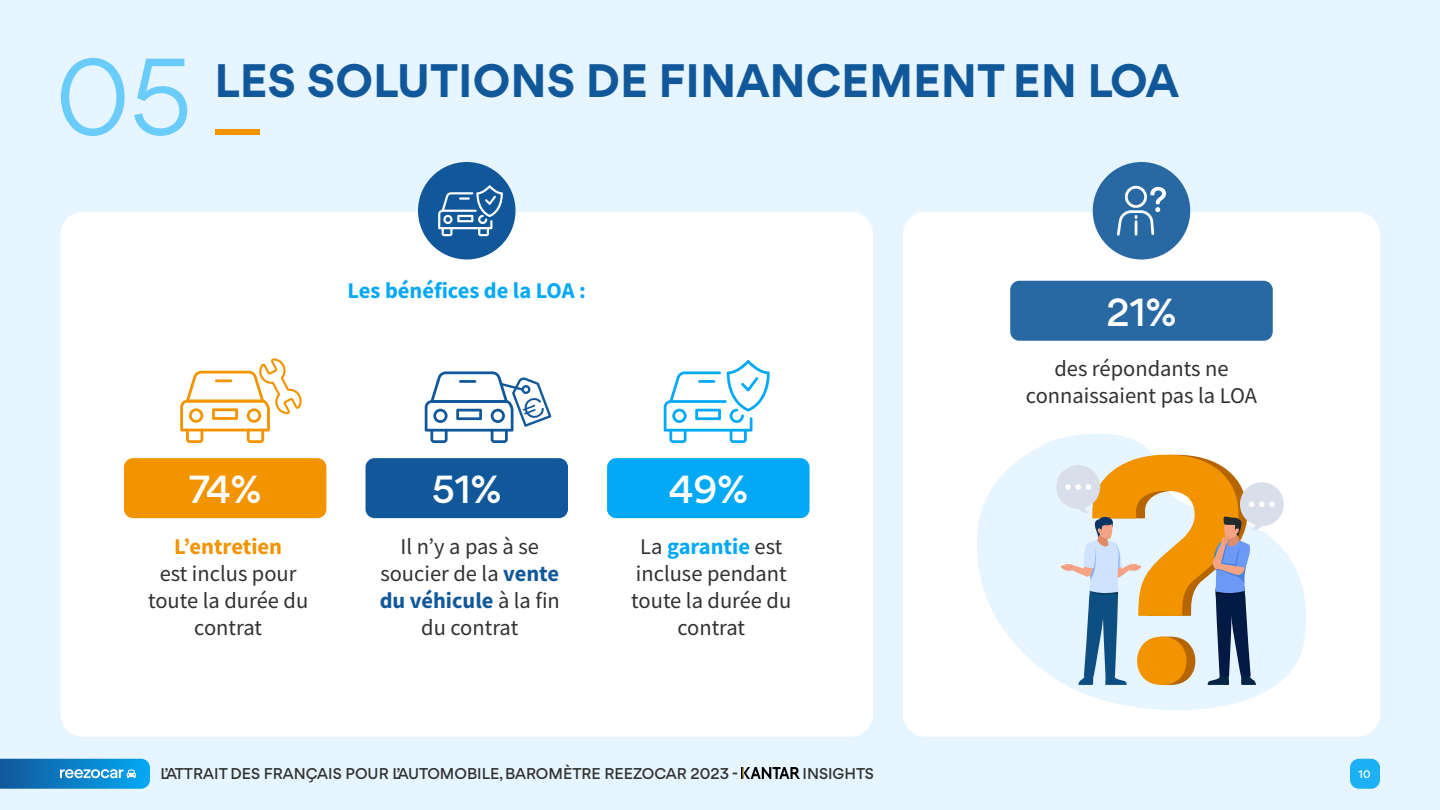
<style>
.page{position:relative;width:1440px;height:810px;background:#e6f5ff}
.page>*{position:absolute;margin:0;border:0;box-sizing:border-box;transform-origin:0 0}
.Headings{font:105px "Gordita";color:#69ccfa}
.t1{font:700 45px "Gordita";color:#11589a}
.t2{font:500 37.5px "Gordita";color:#fff}
.t3{font:22.5px/27px "Source Sans Pro";color:#313131;text-align:center}
.t4{font:700 22.5px "Source Sans Pro";color:#03a9f5}
.t5{font:500 15px "Gordita";color:#313131}
.t6{font:500 10.5px "Gordita";color:#fff}
.s1{font-weight:700;color:#f29400}
.s2{font-weight:700;color:#11589a}
.s3{font-weight:700;color:#03a9f5}
</style>
<div class="page">
<div style="left:61px;top:212px;width:812px;height:525px;background:#fff;border-radius:22px"></div>
<div style="left:903px;top:212px;width:477px;height:525px;background:#fff;border-radius:22px"></div>
<div style="left:215px;top:129px;width:45px;height:6px;background:#f29400"></div>
<div style="left:418px;top:162px;width:98px;height:98px;background:#11589a;border-radius:50%"></div>
<svg style="left:438px;top:185px;width:65px;height:52px"></svg>
<div style="left:1093px;top:162px;width:97px;height:98px;background:#2969a3;border-radius:50%"></div>
<svg style="left:1117px;top:186px;width:49px;height:50px"></svg>
<div style="left:124px;top:458px;width:202px;height:60px;background:#f29400;border-radius:9px"></div>
<svg style="left:180px;top:358px;width:122px;height:85px"></svg>
<div style="left:366px;top:458px;width:202px;height:60px;background:#11589a;border-radius:9px"></div>
<svg style="left:425px;top:371px;width:126px;height:72px"></svg>
<div style="left:607px;top:458px;width:203px;height:60px;background:#03a9f5;border-radius:9px"></div>
<svg style="left:664px;top:360px;width:106px;height:83px"></svg>
<div style="left:1010px;top:281px;width:263px;height:60px;background:#2969a3;border-radius:9px"></div>
<svg style="left:977px;top:434px;width:329px;height:276px;fill:#e6f5ff"></svg>
<div style="left:1056px;top:465px;width:44px;height:44px;background:#d9deeb;border-radius:50%"></div>
<div style="left:1240px;top:482px;width:44px;height:44px;background:#d9deeb;border-radius:50%"></div>
<svg style="left:1060px;top:455px;width:215px;height:230px;background:#ccbda0"></svg>
<div style="left:1350px;top:759px;width:30px;height:30px;background:#1cb0f5;border-radius:9px"></div>
<img style="left:741px;top:768px;width:59px;height:11px">
<svg style="left:0;top:759px;width:150px;height:30px;background:#208aca"></svg>
<p class="Headings" style="left:55px;top:25px;width:139px">05</p>
<h2 class="t1" style="left:215px;top:47px;width:966px">LES SOLUTIONS DE FINANCEMENT EN LOA</h2>
<p class="t4" style="left:348px;top:275px;width:240px">Les bénéfices de la LOA :</p>
<h2 class="t2" style="left:1107px;top:287px;width:71px">21%</h2>
<p class="t3" style="left:1026px;top:355px;width:233px">des répondants ne connaissaient pas la LOA</p>
<h2 class="t2" style="left:189px;top:464px;width:74px">74%</h2>
<p class="t3" style="left:148px;top:533px;width:162px"><span class="s1">L’entretien<br></span>est inclus pour toute la durée du contrat</p>
<h2 class="t2" style="left:432px;top:464px;width:71px">51%</h2>
<p class="t3" style="left:380px;top:533px;width:182px">Il n’y a pas à se soucier de la <span class="s2">vente du véhicule</span> à la fin du contrat</p>
<h2 class="t2" style="left:669px;top:464px;width:81px">49%</h2>
<p class="t3" style="left:631px;top:533px;width:162px">La <span class="s3">garantie</span> est incluse pendant toute la durée du contrat</p>
<p class="t5" style="left:161px;top:763px;width:579px">L’ATTRAIT DES FRANÇAIS POUR L’AUTOMOBILE, BAROMÈTRE REEZOCAR 2023 -</p>
<p class="t5" style="left:803px;top:763px;width:73px">INSIGHTS</p>
<p class="t6" style="left:1359px;top:767px;width:13px">10</p>
</div>
